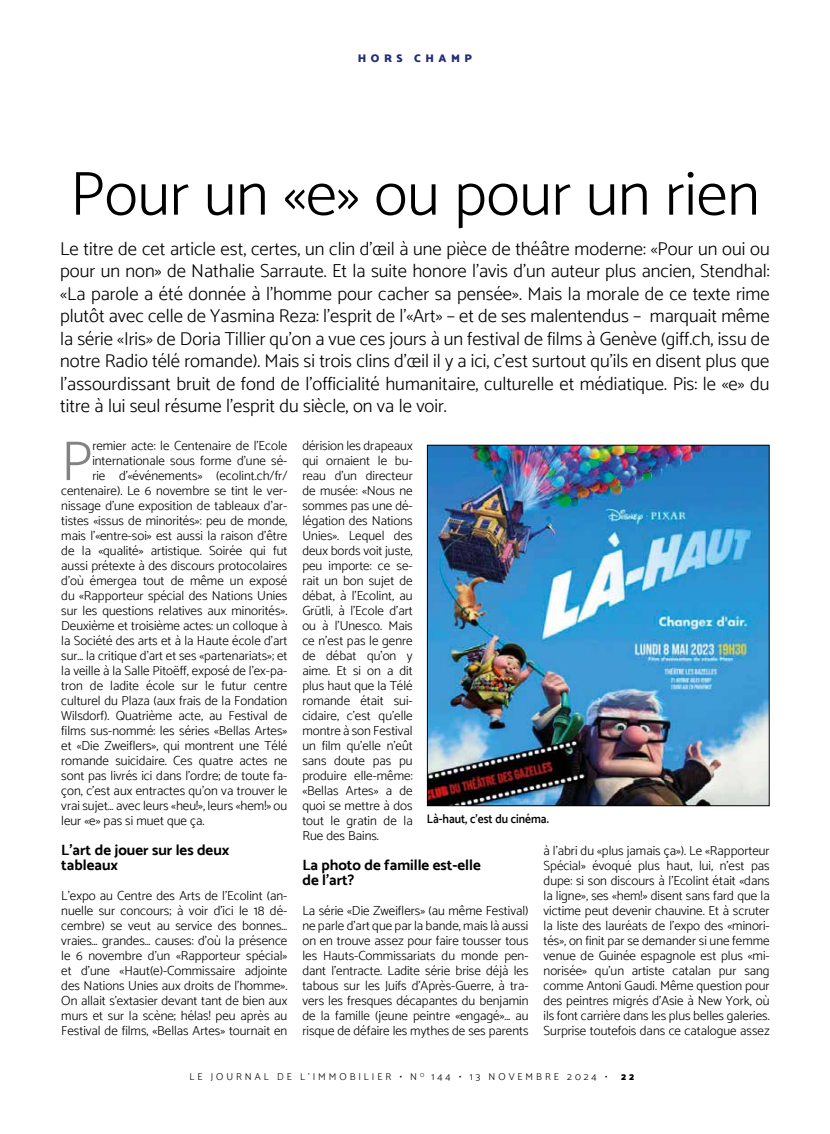
<style>
.page{position:relative;width:830px;height:1134px;background:#fff}
.page>*{position:absolute;margin:0;border:0;box-sizing:border-box;transform-origin:0 0}
.t1{font:300 62.5px "Catamaran";color:#000}
.t2{font:300 56.38px "Catamaran";color:#838382}
.t3{font:300 18.75px/22.5px "Catamaran";color:#000;text-align:justify}
.t4{font:700 15px/15px "Catamaran";color:#000}
.t5{font:300 13.12px/15px "Catamaran";color:#000;text-align:justify}
.t6{font:600 12.5px "Catamaran";color:#000;scale:.92 1}
.t7{font:900 11.25px "Catamaran";letter-spacing:.4em;color:#232c77}
.t8{font:300 10px "Catamaran";letter-spacing:.3em;color:#000}
.t9{font:900 10px "Catamaran";color:#000}
</style>
<div class="page">
<img style="left:428px;top:447px;width:339px;height:357px">
<div style="left:426px;top:445px;width:343px;height:361px;border:1px solid #000"></div>
<p class="t7" style="left:358px;top:51px;width:116px">HORS CHAMP</p>
<h1 class="t1" style="left:70px;top:157px;width:690px">Pour un «e» ou pour un rien</h1>
<p class="t3" style="left:60px;top:237px;width:710px">Le titre de cet article est, certes, un clin d’œil à une pièce de théâtre moderne: «Pour un oui ou pour un non» de Nathalie Sarraute. Et la suite honore l’avis d’un auteur plus ancien, Stendhal: «La parole a été donnée à l’homme pour cacher sa pensée». Mais la morale de ce texte rime plutôt avec celle de Yasmina Reza: l’esprit de l’«Art» – et de ses malentendus – marquait même la série «Iris» de Doria Tillier qu’on a vue ces jours à un festival de films à Genève (giff.ch, issu de notre Radio télé romande). Mais si trois clins d’œil il y a ici, c’est surtout qu’ils en disent plus que l’assourdissant bruit de fond de l’officialité humanitaire, culturelle et médiatique. Pis: le «e» du titre à lui seul résume l’esprit du siècle, on va le voir.</p>
<h2 class="t2" style="left:61px;top:428px;width:33px">P</h2>
<p class="t5" style="left:92px;top:438px;width:196px">remier acte: le Centenaire de l’Ecole</p>
<p class="t5" style="left:92px;top:453px;width:196px">internationale sous forme d’une sé-</p>
<p class="t5" style="left:92px;top:468px;width:196px">rie d’«événements» (ecolint.ch/fr/</p>
<p class="t5" style="left:61px;top:483px;width:227px">centenaire). Le 6 novembre se tint le ver-</p>
<p class="t5" style="left:61px;top:498px;width:227px">nissage d’une exposition de tableaux d’ar-</p>
<p class="t5" style="left:61px;top:513px;width:227px">tistes «issus de minorités»: peu de monde,</p>
<p class="t5" style="left:61px;top:528px;width:227px">mais l’«entre-soi» est aussi la raison d’être</p>
<p class="t5" style="left:61px;top:543px;width:227px">de la «qualité» artistique. Soirée qui fut</p>
<p class="t5" style="left:61px;top:558px;width:227px">aussi prétexte à des discours protocolaires</p>
<p class="t5" style="left:61px;top:573px;width:227px">d’où émergea tout de même un exposé</p>
<p class="t5" style="left:61px;top:588px;width:227px">du «Rapporteur spécial des Nations Unies</p>
<p class="t5" style="left:61px;top:603px;width:227px">sur les questions relatives aux minorités».</p>
<p class="t5" style="left:61px;top:618px;width:227px">Deuxième et troisième actes: un colloque à</p>
<p class="t5" style="left:61px;top:633px;width:227px">la Société des arts et à la Haute école d’art</p>
<p class="t5" style="left:61px;top:648px;width:227px">sur… la critique d’art et ses «partenariats»; et</p>
<p class="t5" style="left:61px;top:663px;width:227px">la veille à la Salle Pitoëff, exposé de l’ex-pa-</p>
<p class="t5" style="left:61px;top:678px;width:227px">tron de ladite école sur le futur centre</p>
<p class="t5" style="left:61px;top:693px;width:227px">culturel du Plaza (aux frais de la Fondation</p>
<p class="t5" style="left:61px;top:708px;width:227px">Wilsdorf). Quatrième acte, au Festival de</p>
<p class="t5" style="left:61px;top:723px;width:227px">films sus-nommé: les séries «Bellas Artes»</p>
<p class="t5" style="left:61px;top:738px;width:227px">et «Die Zweiflers», qui montrent une Télé</p>
<p class="t5" style="left:61px;top:753px;width:227px">romande suicidaire. Ces quatre actes ne</p>
<p class="t5" style="left:61px;top:768px;width:227px">sont pas livrés ici dans l’ordre; de toute fa-</p>
<p class="t5" style="left:61px;top:783px;width:227px">çon, c’est aux entractes qu’on va trouver le</p>
<p class="t5" style="left:61px;top:798px;width:227px">vrai sujet… avec leurs «heu!», leurs «hem!» ou</p>
<p class="t5" style="left:61px;top:813px;width:145px">leur «e» pas si muet que ça.</p>
<p class="t4" style="left:61px;top:842px;width:170px">L’art de jouer sur les deux tableaux</p>
<p class="t5" style="left:61px;top:888px;width:227px">L’expo au Centre des Arts de l’Ecolint (an&shy;nuelle sur concours; à voir d'ici le 18 dé&shy;cembre) se veut au service des bonnes… vraies… grandes… causes: d’où la présence le 6 novembre d’un «Rapporteur spécial» et d’une «Haut(e)-Commissaire adjointe des Nations Unies aux droits de l’homme».<br>On allait s’extasier devant tant de bien aux murs et sur la scène; hélas! peu après au Festival de films, «Bellas Artes» tournait en</p>
<p class="t5" style="left:302px;top:438px;width:112px">dérision les drapeaux qui ornaient le bu&shy;reau d’un directeur de musée: «Nous ne sommes pas une dé&shy;légation des Nations Unies». Lequel des deux bords voit juste, peu importe: ce se&shy;rait un bon sujet de débat, à l’Ecolint, au Grütli, à l’Ecole d’art ou à l’Unesco. Mais ce n’est pas le genre de débat qu’on y aime. Et si on a dit plus haut que la Télé romande était sui&shy;cidaire, c’est qu’elle montre à son Festival un film qu’elle n’eût sans doute pas pu produire elle-même: «Bellas Artes» a de quoi se mettre à dos tout le gratin de la Rue des Bains.</p>
<p class="t4" style="left:302px;top:857px;width:180px">La photo de famille est-elle de l’art?</p>
<p class="t5" style="left:302px;top:903px;width:227px">La série «Die Zweiflers» (au même Festival) ne parle d’art que par la bande, mais là aussi on en trouve assez pour faire tousser tous les Hauts-Commissariats du monde pen&shy;dant l’entracte. Ladite série brise déjà les tabous sur les Juifs d’Après-Guerre, à tra&shy;vers les fresques décapantes du benjamin de la famille (jeune peintre «engagé»… au risque de défaire les mythes de ses parents</p>
<p class="t6" style="left:426px;top:811px;width:134px">Là-haut, c'est du cinéma.</p>
<p class="t5" style="left:543px;top:843px;width:227px">à l’abri du «plus jamais ça»). Le «Rapporteur Spécial» évoqué plus haut, lui, n’est pas dupe: si son discours à l’Ecolint était «dans la ligne», ses «hem!» disent sans fard que la victime peut devenir chauvine. Et à scruter la liste des lauréats de l’expo des «minori&shy;tés», on finit par se demander si une femme venue de Guinée espagnole est plus «mi&shy;norisée» qu’un artiste catalan pur sang comme Antoni Gaudi. Même question pour des peintres migrés d’Asie à New York, où ils font carrière dans les plus belles galeries.<br>Surprise toutefois dans ce catalogue assez</p>
<p class="t8" style="left:189px;top:1071px;width:419px">LE JOURNAL DE L’IMMOBILIER • N <sup>O</sup> 144 • 13 NOVEMBRE 2024 •</p>
<p class="t9" style="left:620px;top:1071px;width:14px">2 2</p>
</div>
